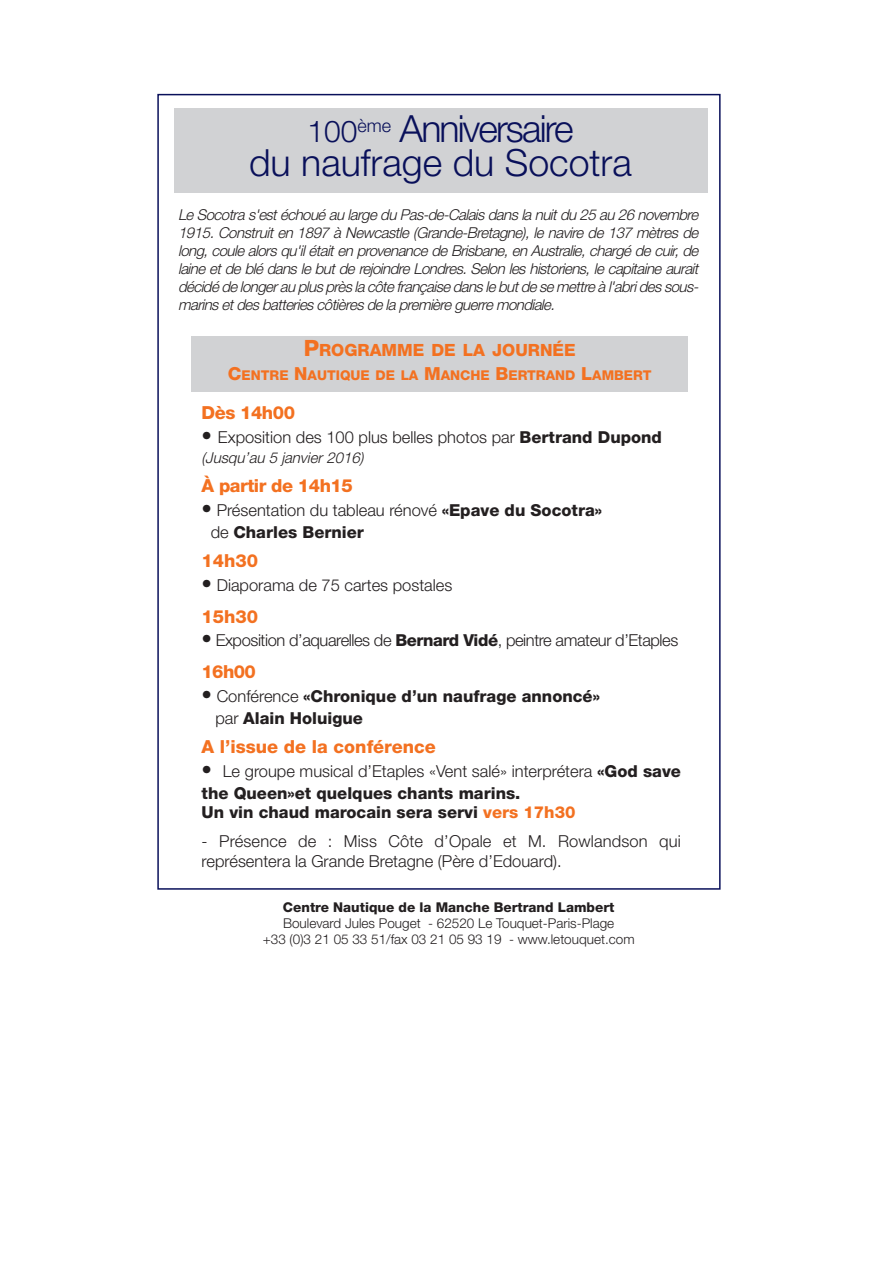
<style>
.page{position:relative;width:893px;height:1263px;background:#fff}
.page>*{position:absolute;margin:0;border:0;box-sizing:border-box;transform-origin:0 0}
.t1{font:300 37.5px/34.5px "Helvetica Neue LT Pro";color:#09105a;text-align:center}
.t2{font:800 18px "Helvetica Neue LT Pro";color:#f37121}
.t3{font:800 18px "Helvetica Neue LT Pro";letter-spacing:-.025em;color:#f37121}
.t4{font:800 16.8px "Helvetica Neue LT Pro";color:#f37121}
.t5{font:300 16.5px/22px "Helvetica Neue LT Pro";color:#231f20}
.t6{font:800 16.5px/22px "Helvetica Neue LT Pro";color:#231f20}
.t7{font:300 16.5px "Helvetica Neue LT Pro";letter-spacing:-.025em;color:#231f20}
.t8{font:italic 300 15px/18px "Helvetica Neue LT Pro";letter-spacing:-.035em;color:#231f20;text-align:justify}
.t9{font:300 13.5px/16.2px "Helvetica Neue LT Pro";color:#231f20;text-align:center}
.t10{font:800 13.5px "Helvetica Neue LT Pro";color:#231f20}
.t11{font:800 13.5px "Helvetica Neue LT Pro";color:#f37121}
.s1{font-size:30px}
.s2{font-size:22.5px}
.s3{font-size:18px}
.s4{font-size:21px}
.s5{font-weight:800}
.s6{font-weight:300;font-size:21px}
.s7{font-weight:300}
.s8{color:#f37121}
</style>
<div class="page">
<div style="left:174px;top:109px;width:533px;height:84px;background:#d1d2d4"></div>
<div style="left:191px;top:337px;width:497px;height:55px;background:#d1d2d4"></div>
<h1 class="t1" style="left:249px;top:115px;width:384px"><span class="s1">100</span><sup>ème</sup> Anniversaire<br>du naufrage du Socotra</h1>
<p class="t8" style="left:178px;top:207px;width:525px">Le Socotra s'est échoué au large du Pas-de-Calais dans la nuit du 25 au 26 novembre 1915. Construit en 1897 à Newcastle (Grande-Bretagne), le navire de 137 mètres de long, coule alors qu'il était en provenance de Brisbane, en Australie, chargé de cuir, de laine et de blé dans le but de rejoindre Londres. Selon les historiens, le capitaine aurait décidé de longer au plus près la côte française dans le but de se mettre à l'abri des sous&shy;marins et des batteries côtières de la première guerre mondiale.</p>
<p class="t4" style="left:304px;top:344px;width:273px"><span class="s2">P</span>ROGRAMME DE LA JOURNÉE</p>
<p class="t11" style="left:228px;top:370px;width:425px"><span class="s3">C</span>ENTRE <span class="s3">N</span>AUTIQUE DE LA <span class="s3">M</span>ANCHE <span class="s3">B</span>ERTRAND <span class="s3">L</span>AMBERT</p>
<p class="t3" style="left:202px;top:406px;width:95px">Dès 14h00</p>
<p class="t5" style="left:202px;top:427px;width:462px"><span class="s4">•</span> Exposition des 100 plus belles photos par <span class="s5">Bertrand Dupond</span></p>
<p class="t8" style="left:202px;top:450px;width:163px">(Jusqu’au 5 janvier 2016)</p>
<p class="t3" style="left:202px;top:479px;width:153px">À partir de 14h15</p>
<p class="t6" style="left:211px;top:500px;width:393px;text-indent:-9px"><span class="s6">•</span> <span class="s7">Présentation du tableau rénové</span> «Epave du Socotra» <span class="s7">de</span> Charles Bernier</p>
<p class="t2" style="left:202px;top:554px;width:58px">14h30</p>
<p class="t5" style="left:202px;top:576px;width:252px"><span class="s4">•</span> Diaporama de 75 cartes postales</p>
<p class="t2" style="left:202px;top:610px;width:58px">15h30</p>
<p class="t7" style="left:202px;top:634px;width:478px"><span class="s4">•</span> Exposition d’aquarelles de <span class="s5">Bernard Vidé</span>, peintre amateur d’Etaples</p>
<p class="t2" style="left:202px;top:665px;width:56px">16h00</p>
<p class="t6" style="left:215px;top:686px;width:386px;text-indent:-14px"><span class="s6">•</span> <span class="s7">Conférence</span> «Chronique d’un naufrage annoncé» <span class="s7">par</span> Alain Holuigue</p>
<p class="t2" style="left:202px;top:740px;width:236px">A l’issue de la conférence</p>
<p class="t5" style="left:202px;top:761px;width:481px"><span class="s4">•</span> Le groupe musical d’Etaples «Vent salé» interprétera <span class="s5">«God save the Queen»et quelques chants marins.</span></p>
<p class="t6" style="left:202px;top:803px;width:375px">Un vin chaud marocain sera servi <span class="s8">vers 17h30</span></p>
<p class="t5" style="left:202px;top:832px;width:481px;line-height:19.8px">- Présence de : Miss Côte d’Opale et M. Rowlandson qui représentera la Grande Bretagne (Père d’Edouard).</p>
<p class="t10" style="left:283px;top:902px;width:333px">Centre Nautique de la Manche Bertrand Lambert</p>
<p class="t9" style="left:263px;top:916px;width:373px">Boulevard Jules Pouget - 62520 Le Touquet-Paris-Plage<br>+33 (0)3 21 05 33 51/fax 03 21 05 93 19 - www.letouquet.com</p>
</div>
